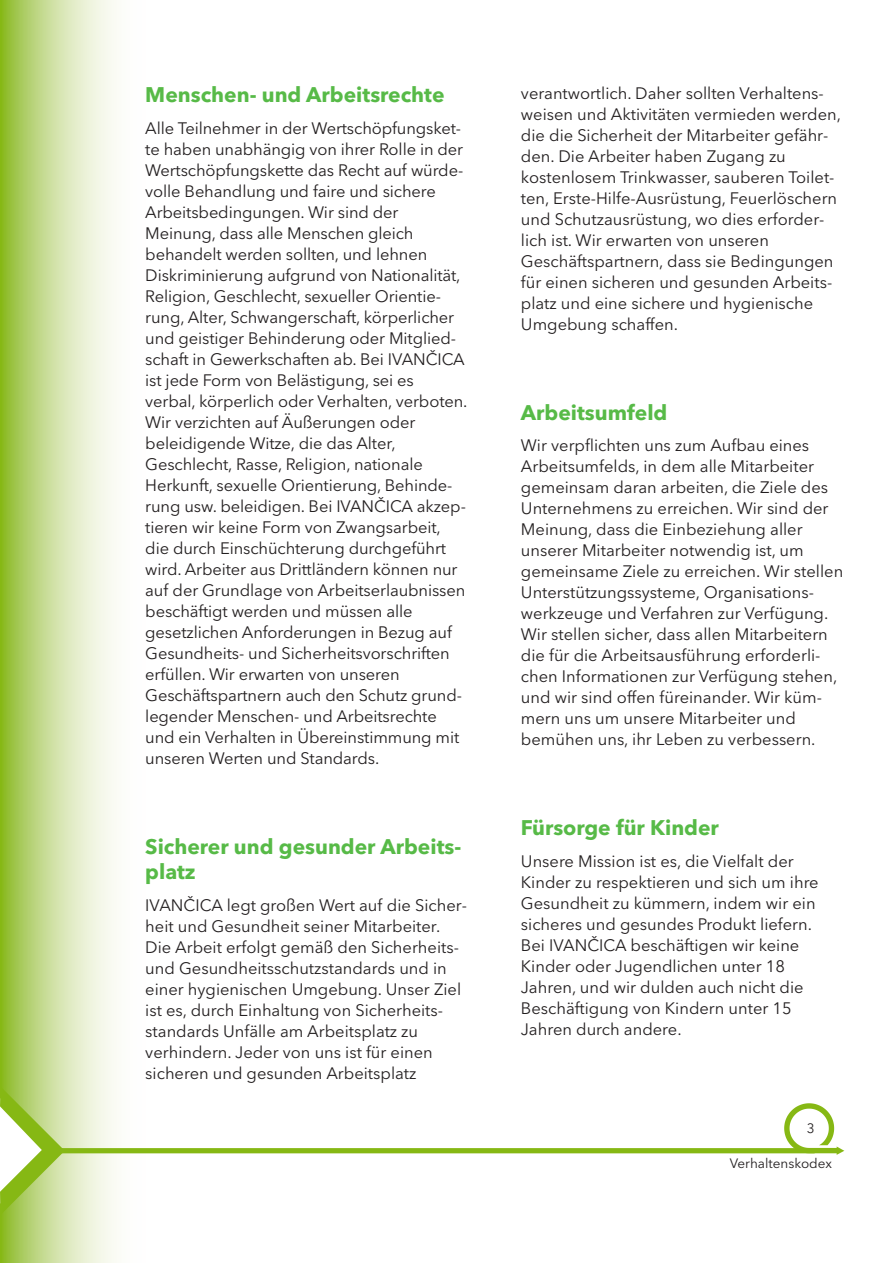
<style>
.page{position:relative;width:893px;height:1263px;background:#fff}
.page>*{position:absolute;margin:0;border:0;box-sizing:border-box;transform-origin:0 0}
.t1{font:700 21px/25.2px "Avenir Next LT Pro";color:#57ba47}
.t2{font:16.5px/21px "Avenir Next LT Pro";color:#231f20}
.t3{font:13.5px "Avenir Next LT Pro";color:#231f20}
</style>
<div class="page">
<svg style="left:0;top:0;width:145px;height:1263px"></svg>
<svg style="left:0;top:1086px;width:65px;height:129px"></svg>
<div style="left:62px;top:1148px;width:753px;height:5px;background:#86b814"></div>
<svg style="left:784px;top:1103px;width:60px;height:52px"></svg>
<p class="t1" style="left:145px;top:82px;width:301px">Menschen- und Arbeitsrechte</p>
<p class="t2" style="left:145px;top:117px;width:324px">Alle Teilnehmer in der Wertschöpfungsket&shy;te haben unabhängig von ihrer Rolle in der Wertschöpfungskette das Recht auf würde&shy;volle Behandlung und faire und sichere Arbeitsbedingungen. Wir sind der Meinung, dass alle Menschen gleich behandelt werden sollten, und lehnen Diskriminierung aufgrund von Nationalität, Religion, Geschlecht, sexueller Orientie&shy;rung, Alter, Schwangerschaft, körperlicher und geistiger Behinderung oder Mitglied&shy;schaft in Gewerkschaften ab. Bei IVANČICA ist jede Form von Belästigung, sei es verbal, körperlich oder Verhalten, verboten.<br>Wir verzichten auf Äußerungen oder beleidigende Witze, die das Alter, Geschlecht, Rasse, Religion, nationale Herkunft, sexuelle Orientierung, Behinde&shy;rung usw. beleidigen. Bei IVANČICA akzep&shy;tieren wir keine Form von Zwangsarbeit, die durch Einschüchterung durchgeführt wird. Arbeiter aus Drittländern können nur auf der Grundlage von Arbeitserlaubnissen beschäftigt werden und müssen alle gesetzlichen Anforderungen in Bezug auf Gesundheits- und Sicherheitsvorschriften erfüllen. Wir erwarten von unseren Geschäftspartnern auch den Schutz grund&shy;legender Menschen- und Arbeitsrechte und ein Verhalten in Übereinstimmung mit unseren Werten und Standards.</p>
<p class="t1" style="left:145px;top:834px;width:317px">Sicherer und gesunder Arbeits&shy;platz</p>
<p class="t2" style="left:145px;top:894px;width:323px">IVANČICA legt großen Wert auf die Sicher&shy;heit und Gesundheit seiner Mitarbeiter.<br>Die Arbeit erfolgt gemäß den Sicherheits&shy;und Gesundheitsschutzstandards und in einer hygienischen Umgebung. Unser Ziel ist es, durch Einhaltung von Sicherheits&shy;standards Unfälle am Arbeitsplatz zu verhindern. Jeder von uns ist für einen sicheren und gesunden Arbeitsplatz</p>
<p class="t2" style="left:521px;top:83px;width:322px">verantwortlich. Daher sollten Verhaltens&shy;weisen und Aktivitäten vermieden werden, die die Sicherheit der Mitarbeiter gefähr&shy;den. Die Arbeiter haben Zugang zu kostenlosem Trinkwasser, sauberen Toilet&shy;ten, Erste-Hilfe-Ausrüstung, Feuerlöschern und Schutzausrüstung, wo dies erforder&shy;lich ist. Wir erwarten von unseren Geschäftspartnern, dass sie Bedingungen für einen sicheren und gesunden Arbeits&shy;platz und eine sichere und hygienische Umgebung schaffen.</p>
<p class="t1" style="left:521px;top:400px;width:148px">Arbeitsumfeld</p>
<p class="t2" style="left:521px;top:435px;width:324px">Wir verpflichten uns zum Aufbau eines Arbeitsumfelds, in dem alle Mitarbeiter gemeinsam daran arbeiten, die Ziele des Unternehmens zu erreichen. Wir sind der Meinung, dass die Einbeziehung aller unserer Mitarbeiter notwendig ist, um gemeinsame Ziele zu erreichen. Wir stellen Unterstützungssysteme, Organisations&shy;werkzeuge und Verfahren zur Verfügung.<br>Wir stellen sicher, dass allen Mitarbeitern die für die Arbeitsausführung erforderli&shy;chen Informationen zur Verfügung stehen, und wir sind offen füreinander. Wir küm&shy;mern uns um unsere Mitarbeiter und bemühen uns, ihr Leben zu verbessern.</p>
<p class="t1" style="left:521px;top:815px;width:199px">Fürsorge für Kinder</p>
<p class="t2" style="left:521px;top:850px;width:299px">Unsere Mission ist es, die Vielfalt der Kinder zu respektieren und sich um ihre Gesundheit zu kümmern, indem wir ein sicheres und gesundes Produkt liefern.<br>Bei IVANČICA beschäftigen wir keine Kinder oder Jugendlichen unter 18<br>Jahren, und wir dulden auch nicht die Beschäftigung von Kindern unter 15<br>Jahren durch andere.</p>
<p class="t3" style="left:807px;top:1120px;width:9px">3</p>
<p class="t3" style="left:730px;top:1155px;width:104px">Verhaltenskodex</p>
</div>
